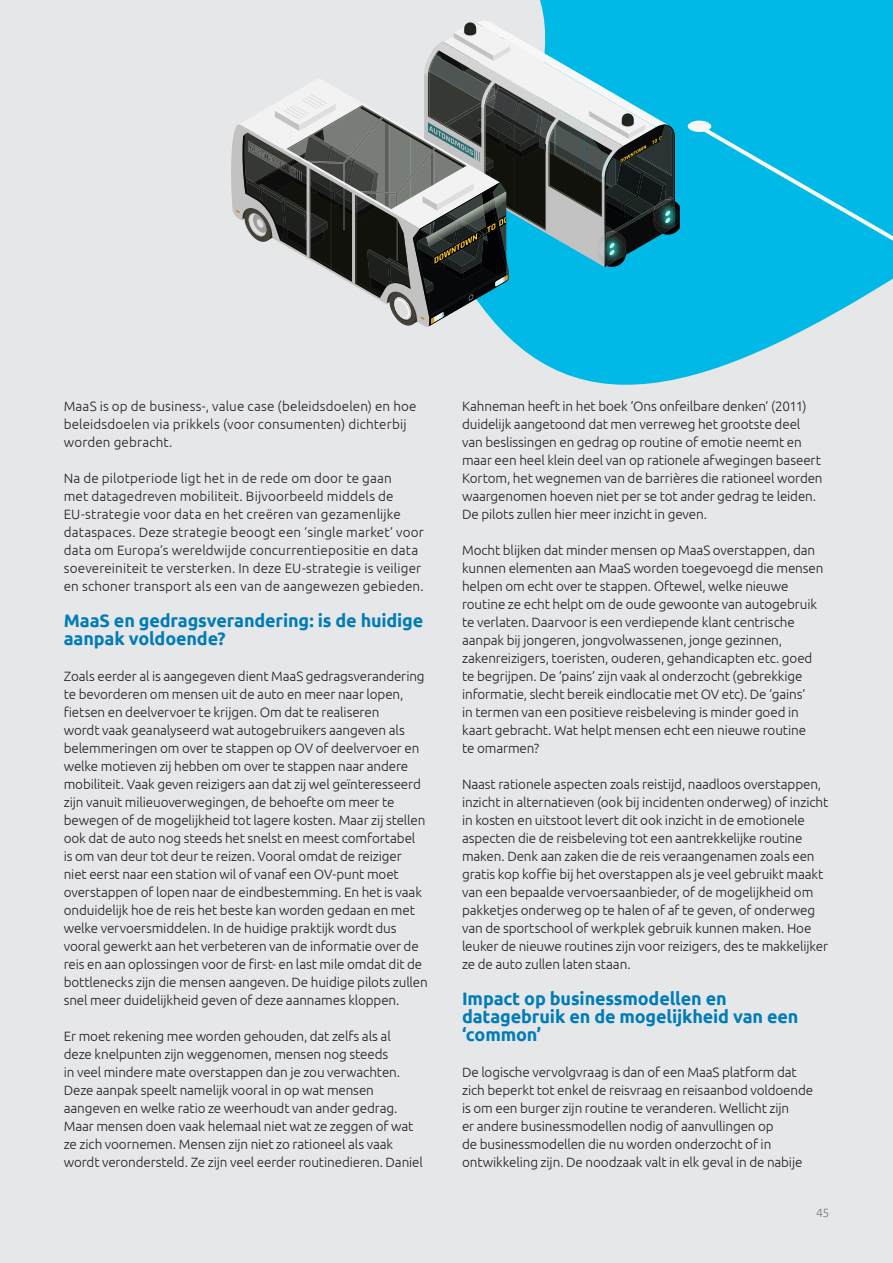
<style>
.page{position:relative;width:893px;height:1263px;background:#e6e7e9}
.page>*{position:absolute;margin:0;border:0;box-sizing:border-box;transform-origin:0 0}
.text{font:700 18px/18px "Ubuntu";letter-spacing:-.01em;color:#007cb6}
.text-2{font:300 13.5px/18px "Ubuntu";letter-spacing:-.01em;color:#231f20}
.text-3{font:300 13.5px/18px "Ubuntu";letter-spacing:.01em;color:#231f20}
.t1{font:300 12px "Ubuntu";color:#76787b}
</style>
<div class="page">
<svg style="left:499px;top:0;width:394px;height:385px;fill:#00b9e7"></svg>
<svg style="left:231px;top:19px;width:662px;height:309px"></svg>
<p class="text-3" style="left:64px;top:396px;width:354px">MaaS is op de business-, value case (beleidsdoelen) en hoe beleidsdoelen via prikkels (voor consumenten) dichterbij worden gebracht.</p>
<p class="text-3" style="left:64px;top:468px;width:362px">Na de pilotperiode ligt het in de rede om door te gaan<br>met datagedreven mobiliteit. Bijvoorbeeld middels de EU-strategie voor data en het creëren van gezamenlijke dataspaces. Deze strategie beoogt een ‘single market’ voor data om Europa’s wereldwijde concurrentiepositie en data soevereiniteit te versterken. In deze EU-strategie is veiliger en schoner transport als een van de aangewezen gebieden.</p>
<p class="text" style="left:64px;top:611px;width:361px">MaaS en gedragsverandering: is de huidige aanpak voldoende?</p>
<p class="text-2" style="left:64px;top:666px;width:365px">Zoals eerder al is aangegeven dient MaaS gedragsverandering te bevorderen om mensen uit de auto en meer naar lopen, fietsen en deelvervoer te krijgen. Om dat te realiseren<br>wordt vaak geanalyseerd wat autogebruikers aangeven als belemmeringen om over te stappen op OV of deelvervoer en welke motieven zij hebben om over te stappen naar andere mobiliteit. Vaak geven reizigers aan dat zij wel geïnteresseerd zijn vanuit milieuoverwegingen, de behoefte om meer te bewegen of de mogelijkheid tot lagere kosten. Maar zij stellen ook dat de auto nog steeds het snelst en meest comfortabel<br>is om van deur tot deur te reizen. Vooral omdat de reiziger niet eerst naar een station wil of vanaf een OV-punt moet overstappen of lopen naar de eindbestemming. En het is vaak onduidelijk hoe de reis het beste kan worden gedaan en met welke vervoersmiddelen. In de huidige praktijk wordt dus vooral gewerkt aan het verbeteren van de informatie over de reis en aan oplossingen voor de first- en last mile omdat dit de bottlenecks zijn die mensen aangeven. De huidige pilots zullen snel meer duidelijkheid geven of deze aannames kloppen.</p>
<p class="text-2" style="left:64px;top:1026px;width:361px">Er moet rekening mee worden gehouden, dat zelfs als al<br>deze knelpunten zijn weggenomen, mensen nog steeds<br>in veel mindere mate overstappen dan je zou verwachten.<br>Deze aanpak speelt namelijk vooral in op wat mensen aangeven en welke ratio ze weerhoudt van ander gedrag.<br>Maar mensen doen vaak helemaal niet wat ze zeggen of wat ze zich voornemen. Mensen zijn niet zo rationeel als vaak wordt verondersteld. Ze zijn veel eerder routinedieren. Daniel</p>
<p class="text-2" style="left:462px;top:396px;width:362px">Kahneman heeft in het boek ‘Ons onfeilbare denken’ (2011) duidelijk aangetoond dat men verreweg het grootste deel van beslissingen en gedrag op routine of emotie neemt en maar een heel klein deel van op rationele afwegingen baseert Kortom, het wegnemen van de barrières die rationeel worden waargenomen hoeven niet per se tot ander gedrag te leiden.<br>De pilots zullen hier meer inzicht in geven.</p>
<p class="text-2" style="left:462px;top:540px;width:363px">Mocht blijken dat minder mensen op MaaS overstappen, dan kunnen elementen aan MaaS worden toegevoegd die mensen helpen om echt over te stappen. Oftewel, welke nieuwe routine ze echt helpt om de oude gewoonte van autogebruik te verlaten. Daarvoor is een verdiepende klant centrische aanpak bij jongeren, jongvolwassenen, jonge gezinnen, zakenreizigers, toeristen, ouderen, gehandicapten etc. goed te begrijpen. De ‘pains’ zijn vaak al onderzocht (gebrekkige informatie, slecht bereik eindlocatie met OV etc). De ‘gains’<br>in termen van een positieve reisbeleving is minder goed in kaart gebracht. Wat helpt mensen echt een nieuwe routine<br>te omarmen?</p>
<p class="text-2" style="left:462px;top:774px;width:368px">Naast rationele aspecten zoals reistijd, naadloos overstappen, inzicht in alternatieven (ook bij incidenten onderweg) of inzicht in kosten en uitstoot levert dit ook inzicht in de emotionele aspecten die de reisbeleving tot een aantrekkelijke routine maken. Denk aan zaken die de reis veraangenamen zoals een gratis kop koffie bij het overstappen als je veel gebruikt maakt van een bepaalde vervoersaanbieder, of de mogelijkheid om pakketjes onderweg op te halen of af te geven, of onderweg van de sportschool of werkplek gebruik kunnen maken. Hoe leuker de nieuwe routines zijn voor reizigers, des te makkelijker ze de auto zullen laten staan.</p>
<p class="text" style="left:462px;top:989px;width:338px">Impact op businessmodellen en datagebruik en de mogelijkheid van een ‘common’</p>
<p class="text-2" style="left:462px;top:1062px;width:353px">De logische vervolgvraag is dan of een MaaS platform dat zich beperkt tot enkel de reisvraag en reisaanbod voldoende is om een burger zijn routine te veranderen. Wellicht zijn<br>er andere businessmodellen nodig of aanvullingen op<br>de businessmodellen die nu worden onderzocht of in ontwikkeling zijn. De noodzaak valt in elk geval in de nabije</p>
<p class="t1" style="left:816px;top:1205px;width:15px">45</p>
</div>
